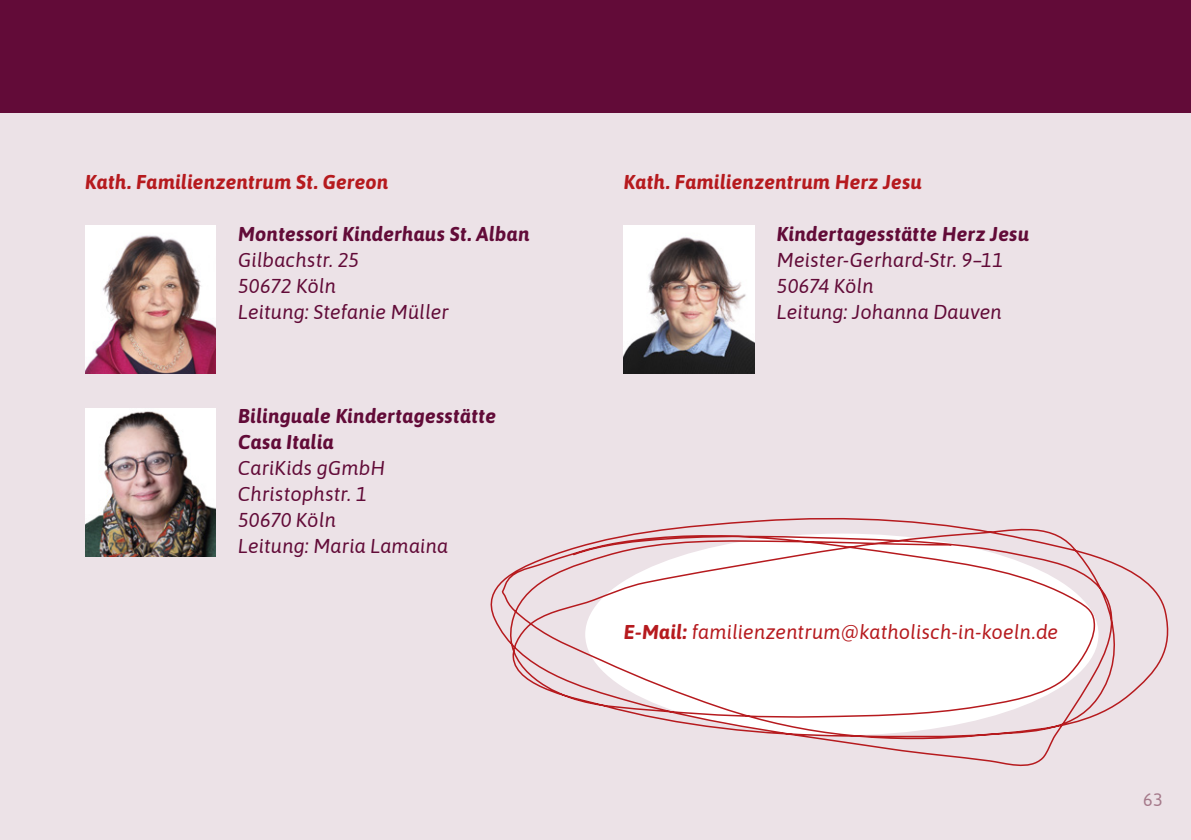
<style>
.page{position:relative;width:1191px;height:840px;background:#fff}
.page>*{position:absolute;margin:0;border:0;box-sizing:border-box;transform-origin:0 0}
.t1{font:italic 20px/26px "Asap";letter-spacing:.005em;color:#620b38}
.t2{font:italic 700 20px/26px "Asap";letter-spacing:.015em;color:#620b38}
.t3{font:italic 700 20px "Asap";letter-spacing:.015em;color:#b61a1e}
.t4{font:italic 20px "Asap";color:#b61a1e}
.t5{font:18px "Asap";color:#a5798a}
.s1{font-weight:700}
</style>
<div class="page">
<div style="left:0;top:0;width:1191px;height:113px;background:#620b38"></div>
<div style="left:0;top:113px;width:1191px;height:726px;background:#ece2e7"></div>
<img style="left:85px;top:408px;width:130px;height:148px">
<svg style="left:490px;top:518px;width:679px;height:249px"></svg>
<img style="left:624px;top:225px;width:130px;height:148px">
<img style="left:85px;top:225px;width:130px;height:148px">
<p class="t3" style="left:85px;top:168px;width:305px">Kath. Familienzentrum St. Gereon</p>
<p class="t2" style="left:238px;top:220px;width:293px">Montessori Kinderhaus St. Alban</p>
<p class="t1" style="left:238px;top:246px;width:212px">Gilbachstr. 25<br>50672 Köln<br>Leitung: Stefanie Müller</p>
<p class="t2" style="left:238px;top:402px;width:259px">Bilinguale Kindertagesstätte<br>Casa Italia</p>
<p class="t1" style="left:238px;top:454px;width:211px">CariKids gGmbH<br>Christophstr. 1<br>50670 Köln<br>Leitung: Maria Lamaina</p>
<p class="t3" style="left:624px;top:168px;width:300px">Kath. Familienzentrum Herz Jesu</p>
<p class="t2" style="left:777px;top:220px;width:254px">Kindertagesstätte Herz Jesu</p>
<p class="t1" style="left:777px;top:246px;width:228px">Meister-Gerhard-Str. 9–11<br>50674 Köln<br>Leitung: Johanna Dauven</p>
<p class="t4" style="left:624px;top:617px;width:436px"><span class="s1">E-Mail:</span> familienzentrum@katholisch-in-koeln.de</p>
<p class="t5" style="left:1143px;top:786px;width:21px">63</p>
</div>
